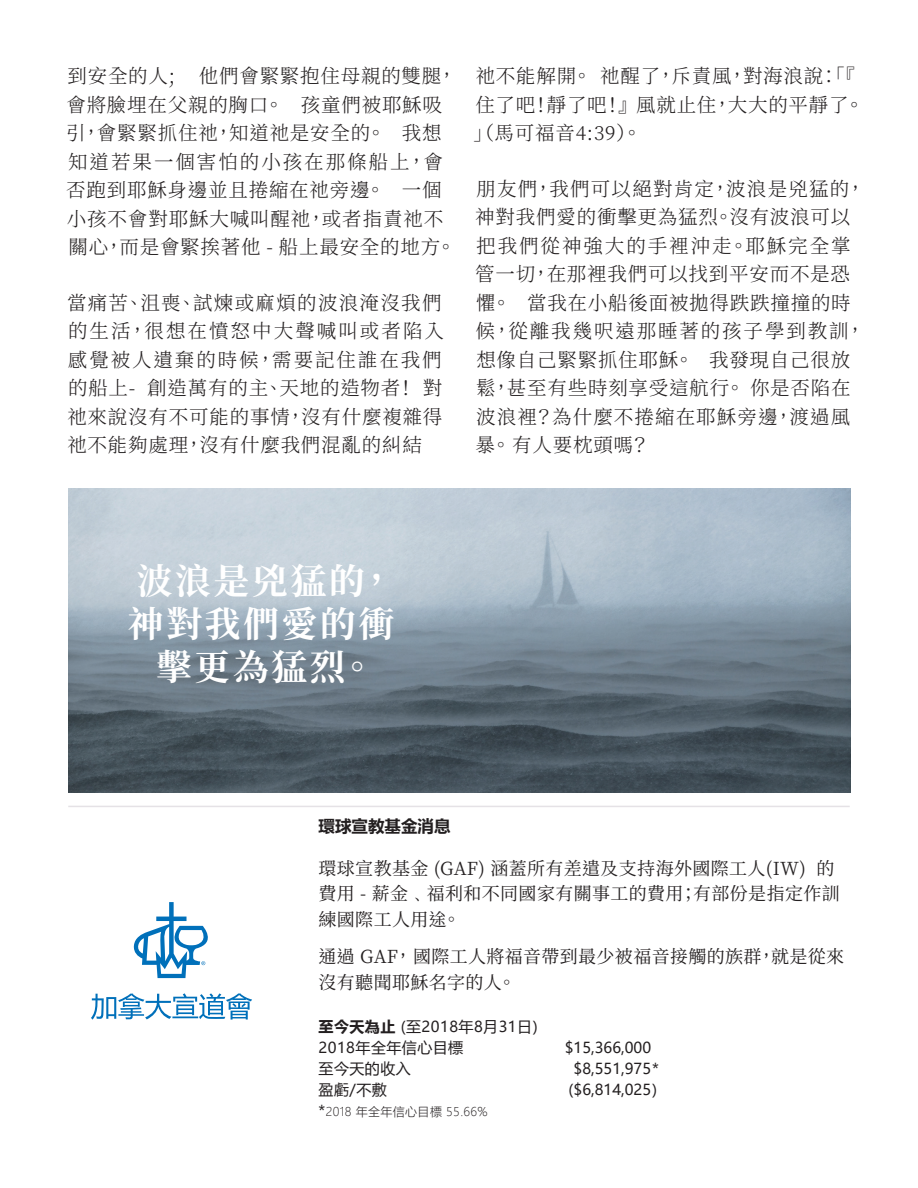
<style>
.page{position:relative;width:918px;height:1188px;background:#fff}
.page>*{position:absolute;margin:0;border:0;box-sizing:border-box;transform-origin:0 0}
.t1{font:700 35.55px/43.2px "Source Han Serif TC";letter-spacing:.08em;color:#fff;text-align:center}
.t2{font:300 19.5px/28.5px "Source Han Serif TC";letter-spacing:.04em;color:#231f20}
.t3{font:300 19.5px/28.5px "Source Han Serif TC";letter-spacing:.065em;color:#231f20}
.List_Paragraph{font:18px/25.5px "Source Han Serif TC";letter-spacing:.02em;color:#231f20}
.t4{font:700 16.5px "Microsoft Ya Hei";color:#231f20}
.t5{font:15px/21px "Microsoft Ya Hei";letter-spacing:.03em;color:#231f20}
.t6{font:15px/21px "Microsoft Ya Hei";color:#231f20;text-align:center}
.t7{font:300 12px "Microsoft Ya Hei";letter-spacing:.03em;color:#231f20}
.s1{font-weight:700}
.s2{font-weight:400;font-size:15px}
</style>
<div class="page">
<img style="left:68px;top:488px;width:782px;height:305px">
<hr style="left:68px;top:806px;width:782px;height:1px;background:#e5e2e6">
<svg style="left:91px;top:993px;width:161px;height:27px"></svg>
<svg style="left:133px;top:902px;width:75px;height:76px"></svg>
<p class="t2" style="left:66px;top:62px;width:392px">到安全的人; 他們會緊緊抱住母親的雙腿，會將臉埋在父親的胸口。 孩童們被耶穌吸引，會緊緊抓住祂，知道祂是安全的。 我想知道若果一個害怕的小孩在那條船上，會否跑到耶穌身邊並且捲縮在祂旁邊。 一個小孩不會對耶穌大喊叫醒祂，或者指責祂不關心，而是會緊挨著他 - 船上最安全的地方。</p>
<p class="t3" style="left:67px;top:289px;width:379px">當痛苦、沮喪、試煉或麻煩的波浪淹沒我們的生活，很想在憤怒中大聲喊叫或者陷入感覺被人遺棄的時候，需要記住誰在我們的船上- 創造萬有的主、天地的造物者！ 對祂來說沒有不可能的事情，沒有什麼複雜得祂不能夠處理，沒有什麼我們混亂的糾結</p>
<p class="t2" style="left:473px;top:62px;width:392px">祂不能解開。 祂醒了，斥責風，對海浪說：「『住了吧！靜了吧！』風就止住，大大的平靜了。」（馬可福音4:39）。</p>
<p class="t2" style="left:475px;top:175px;width:392px">朋友們，我們可以絕對肯定，波浪是兇猛的，神對我們愛的衝擊更為猛烈。沒有波浪可以把我們從神強大的手裡沖走。耶穌完全掌管一切，在那裡我們可以找到平安而不是恐懼。 當我在小船後面被拋得跌跌撞撞的時候，從離我幾呎遠那睡著的孩子學到教訓，想像自己緊緊抓住耶穌。 我發現自己很放鬆，甚至有些時刻享受這航行。 你是否陷在波浪裡？為什麼不捲縮在耶穌旁邊，渡過風暴。 有人要枕頭嗎？</p>
<p class="t1" style="left:128px;top:560px;width:268px">波浪是兇猛的，神對我們愛的衝擊更為猛烈。</p>
<p class="t4" style="left:319px;top:815px;width:133px">環球宣教基金消息</p>
<p class="List_Paragraph" style="left:319px;top:856px;width:523px">環球宣教基金 (GAF) 涵蓋所有差遣及支持海外國際工人(IW) 的費用 - 薪金﹑福利和不同國家有關事工的費用；有部份是指定作訓練國際工人用途。</p>
<p class="List_Paragraph" style="left:319px;top:944px;width:527px">通過 GAF， 國際工人將福音帶到最少被福音接觸的族群，就是從來沒有聽聞耶穌名字的人。</p>
<p class="t5" style="left:319px;top:1015px;width:221px"><span class="s1">至今天為止</span> (至2018年8月31日)<br>2018年全年信心目標<br>至今天的收入<br>盈虧/不敷</p>
<p class="t7" style="left:319px;top:1103px;width:171px"><span class="s2">*</span>2018 年全年信心目標 55.66%</p>
<p class="t6" style="left:565px;top:1036px;width:96px">$15,366,000 $8,551,975* ($6,814,025)</p>
</div>
